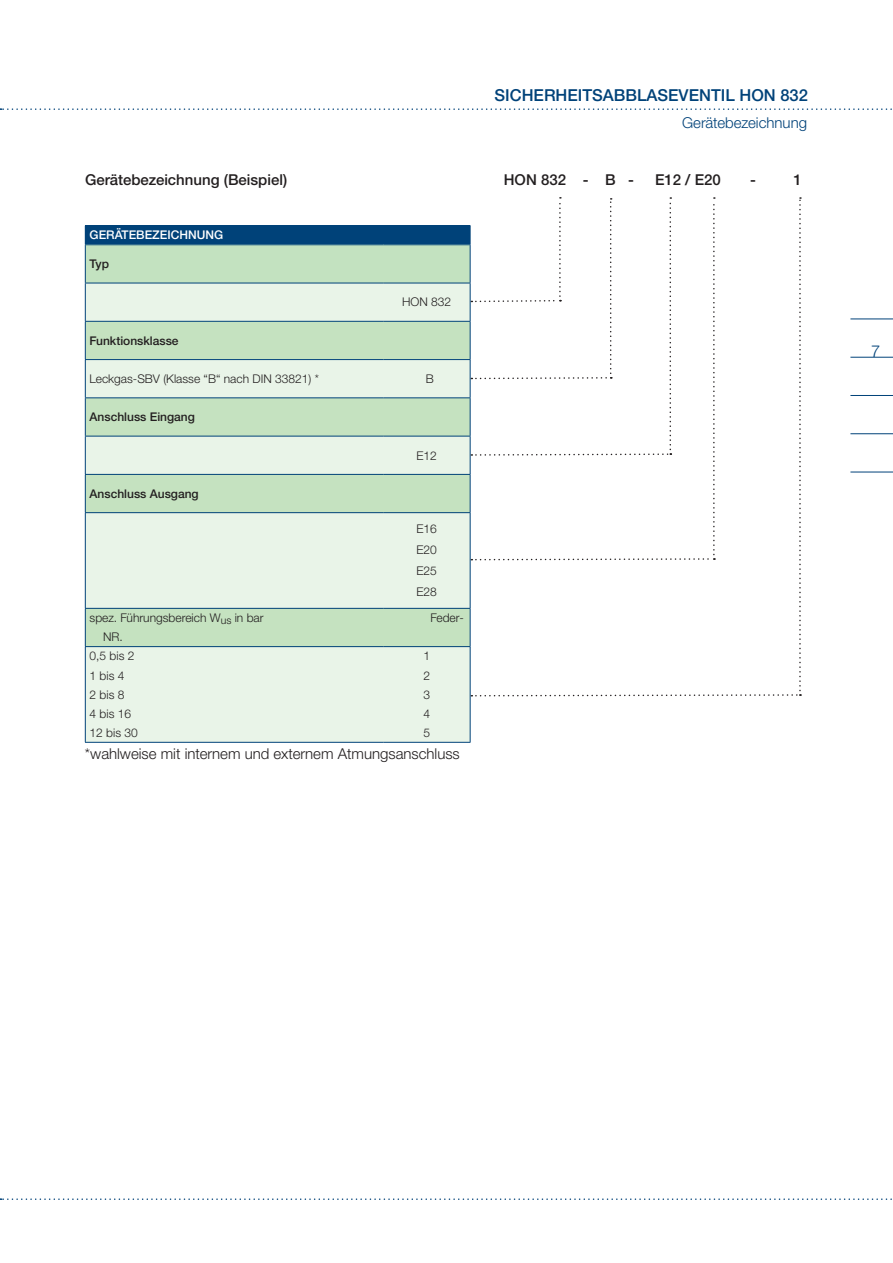
<style>
.page{position:relative;width:893px;height:1263px;background:#fff}
.page>*{position:absolute;margin:0;border:0;box-sizing:border-box;transform-origin:0 0}
.t1{font:500 16.5px "Helvetica Neue LTW1 G";color:#004279}
.t2{font:300 16.5px "Helvetica Neue LTW1 G";color:#004279}
.t3{font:300 15px "Helvetica Neue LTW1 G";color:#231f20}
.t4{font:500 15px "Helvetica Neue LTW1 G";color:#231f20}
.t5{font:300 15px "Helvetica Neue LTW1 G";color:#004279}
.t6{font:300 12px/19.2px "Helvetica Neue LTW1 G";color:#231f20;text-align:justify}
.t7{font:500 12px "Helvetica Neue LTW1 G";color:#231f20}
.t8{font:500 12px "Helvetica Neue LTW1 G";color:#fff}
</style>
<div class="page">
<hr style="left:850px;top:319px;width:43px;height:1px;background:#004279">
<hr style="left:850px;top:357px;width:43px;height:1px;background:#004279">
<hr style="left:850px;top:395px;width:43px;height:1px;background:#004279">
<hr style="left:850px;top:433px;width:43px;height:1px;background:#004279">
<hr style="left:850px;top:472px;width:43px;height:1px;background:#004279">
<svg style="left:0;top:108px;width:892px;height:2px"></svg>
<svg style="left:0;top:1198px;width:892px;height:2px"></svg>
<div style="left:86px;top:697px;width:384px;height:45px;background:#e9f4e8"></div>
<hr style="left:85px;top:647px;width:1px;height:95px;background:#004279">
<hr style="left:470px;top:647px;width:1px;height:95px;background:#004279">
<hr style="left:85px;top:742px;width:298px;height:1px;background:#004279">
<hr style="left:383px;top:742px;width:87px;height:1px;background:#004279">
<svg style="left:85px;top:197px;width:716px;height:500px"></svg>
<h1 class="t1" style="left:494px;top:85px;width:315px">sicherheitsabblaseventil HON 832</h1>
<p class="t5" style="left:682px;top:113px;width:126px">Gerätebezeichnung</p>
<p class="t4" style="left:85px;top:171px;width:204px">Gerätebezeichnung (Beispiel)</p>
<p class="t4" style="left:504px;top:171px;width:12px">HON</p>
<p class="t4" style="left:541px;top:171px;width:95px">832 - B -</p>
<p class="t4" style="left:655px;top:171px;width:67px">E12 / E20</p>
<p class="t4" style="left:750px;top:171px;width:7px">-</p>
<p class="t4" style="left:793px;top:171px;width:10px">1</p>
<p class="t8" style="left:90px;top:228px;width:133px">gerätebezeichnung</p>
<p class="t7" style="left:90px;top:257px;width:21px">Typ</p>
<p class="t6" style="left:402px;top:293px;width:51px">HON 832</p>
<p class="t7" style="left:90px;top:333px;width:91px">Funktionsklasse</p>
<p class="t6" style="left:90px;top:369px;width:231px">Leckgas-SBV (Klasse “B“ nach DIN 33821) *</p>
<p class="t6" style="left:426px;top:369px;width:10px">B</p>
<p class="t7" style="left:90px;top:410px;width:107px">Anschluss Eingang</p>
<p class="t6" style="left:416px;top:446px;width:22px">E12</p>
<p class="t7" style="left:90px;top:486px;width:111px">Anschluss Ausgang</p>
<p class="t6" style="left:416px;top:518px;width:22px;line-height:21px">E16<br>E20<br>E25<br>E28</p>
<p class="t6" style="left:90px;top:608px;width:176px">spez. Führungsbereich W<sub>us</sub> in bar</p>
<p class="t6" style="left:430px;top:608px;width:35px">Feder-</p>
<p class="t6" style="left:90px;top:627px;width:50px;text-align:left;text-indent:14px">NR.<br>0,5 bis 2<br>1 bis 4<br>2 bis 8<br>4 bis 16<br>12 bis 30</p>
<p class="t6" style="left:423px;top:646px;width:8px">1<br>2<br>3<br>4<br>5</p>
<p class="t3" style="left:85px;top:744px;width:376px">*wahlweise mit internem und externem Atmungsanschluss</p>
<h1 class="t2" style="left:871px;top:341px;width:11px">7</h1>
</div>
